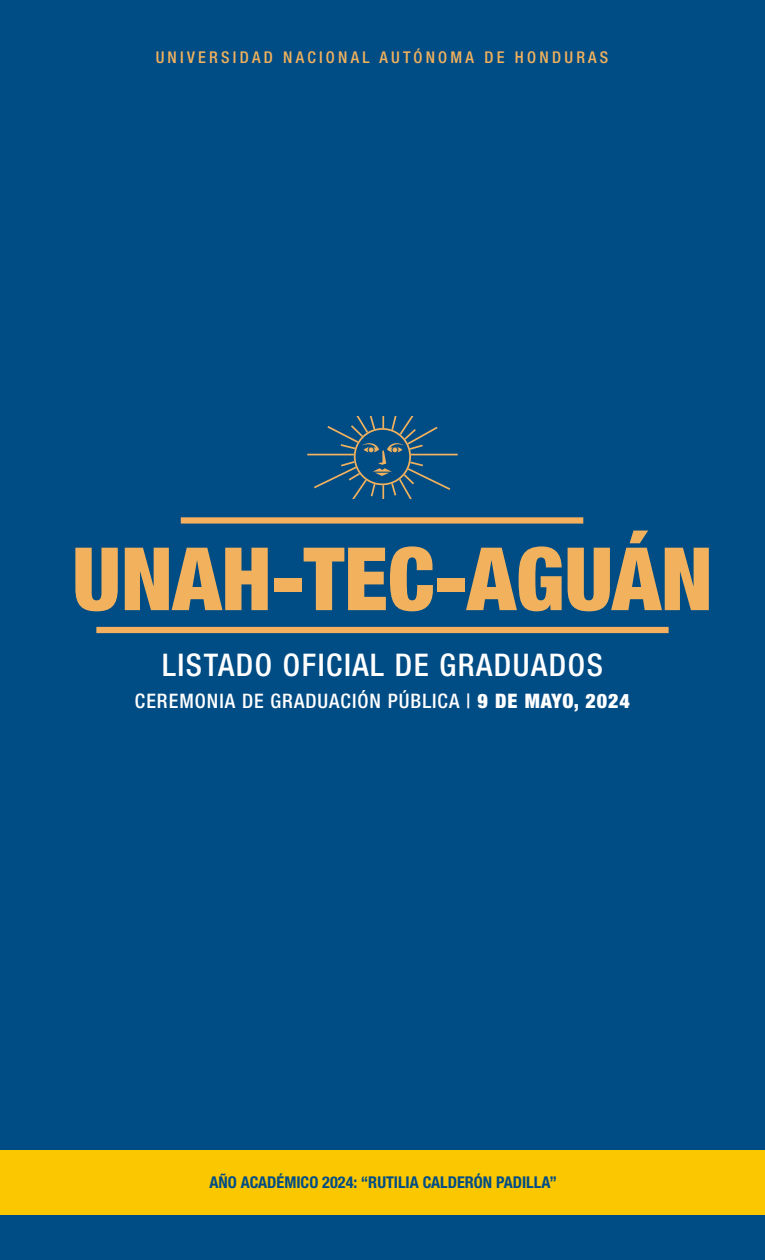
<style>
.page{position:relative;width:765px;height:1260px;background:#004c85}
.page>*{position:absolute;margin:0;border:0;box-sizing:border-box;transform-origin:0 0}
.t1{font:900 condensed 87.5px "Helvetica Neue LT Std";color:#f1b15d}
.t2{font:500 condensed 31.25px "Helvetica Neue LT Std";letter-spacing:.05em;color:#fff}
.t3{font:500 condensed 20px "Helvetica Neue LT Std";letter-spacing:.05em;color:#fff}
.t4{font:700 condensed 16.25px "Helvetica Neue LT Std";color:#004c86}
.t5{font:500 condensed 16.25px "Helvetica Neue LT Std";letter-spacing:.2em;color:#f1b15d}
.s1{font-weight:900}
</style>
<div class="page">
<div style="left:0;top:1150px;width:765px;height:65px;background:#fbc700"></div>
<div style="left:96px;top:627px;width:573px;height:6px;background:#f5b05f"></div>
<div style="left:181px;top:517px;width:402px;height:7px;background:#f5b05f"></div>
<svg style="left:307px;top:416px;width:151px;height:83px"></svg>
<p class="t5" style="left:156px;top:48px;width:454px">UNIVERSIDAD NACIONAL AUTÓNOMA DE HONDURAS</p>
<h1 class="t1" style="left:72px;top:525px;width:642px">UNAH-TEC-AGUÁN</h1>
<h2 class="t2" style="left:162px;top:646px;width:443px">LISTADO OFICIAL DE GRADUADOS</h2>
<p class="t3" style="left:135px;top:689px;width:497px">CEREMONIA DE GRADUACIÓN PÚBLICA | <span class="s1">9 DE MAYO, 2024</span></p>
<p class="t4" style="left:209px;top:1172px;width:349px">AÑO ACADÉMICO 2024: “RUTILIA CALDERÓN PADILLA”</p>
</div>
